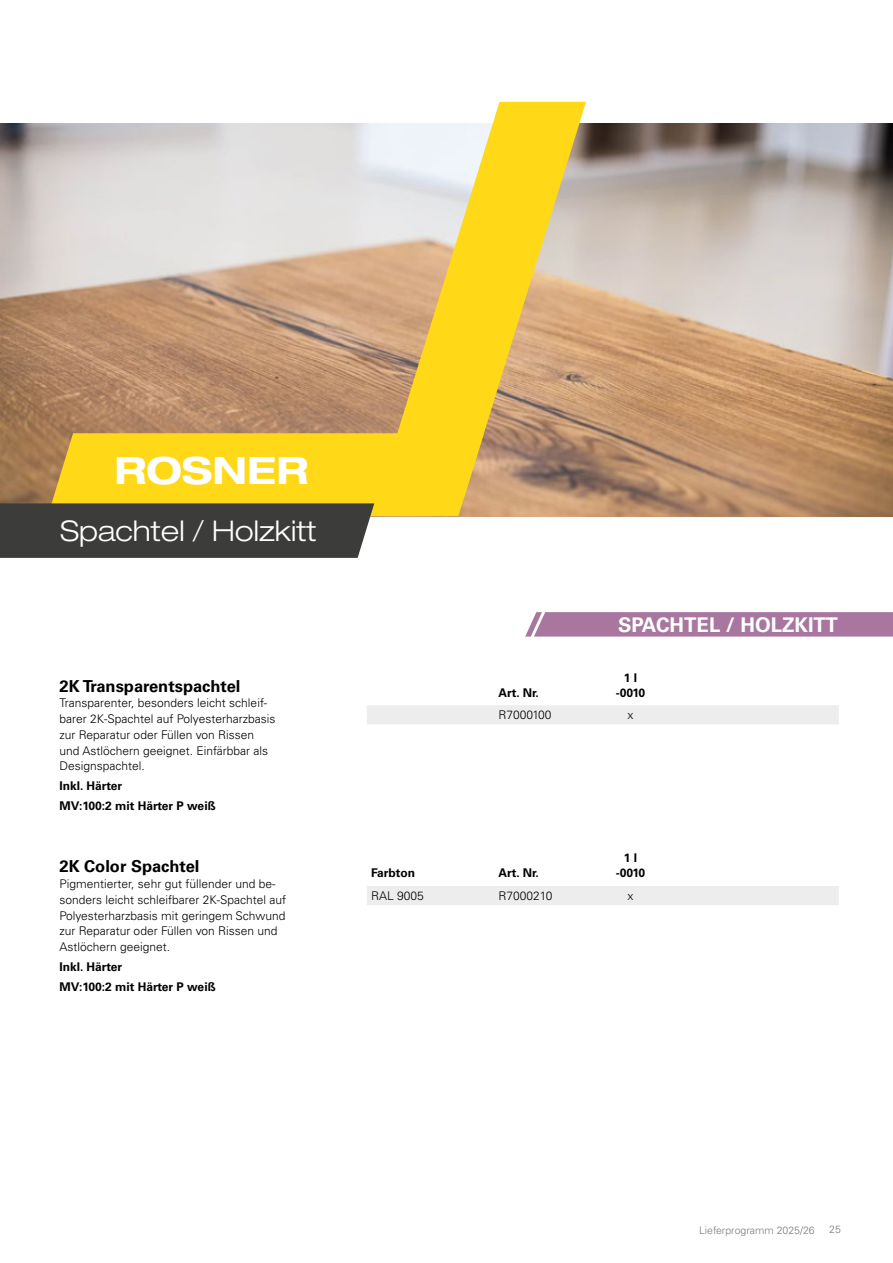
<style>
.page{position:relative;width:893px;height:1263px;background:#fff}
.page>*{position:absolute;margin:0;border:0;box-sizing:border-box;transform-origin:0 0}
.t1{font:700 expanded 37.5px "Helvetica Neue LT Std";color:#fff}
.t2{font:300 expanded 28.5px "Helvetica Neue LT Std";color:#fff}
.t3{font:700 20.25px "Univers LTCYR 65";color:#fff}
.t4{font:700 16.5px "Univers LT Pro 65";color:#000}
.t5{font:300 12px/15.8px "Univers LT Pro 45";color:#000}
.t6{font:700 12px/20px "Univers LT Pro 65";color:#000}
.t7{font:300 10.5px "Univers LT Pro 45";color:#7c7b7b}
</style>
<div class="page">
<svg style="left:367px;top:705px;width:472px;height:200px"></svg>
<img style="left:0;top:123px;width:893px;height:393px">
<svg style="left:378px;top:102px;width:208px;height:395px;background:#e2c46f"></svg>
<svg style="left:0;top:433px;width:484px;height:125px;background:#b69f3c"></svg>
<div style="left:525px;top:612px;width:368px;height:24px;background:#a976a0"></div>
<h1 class="t1" style="left:115px;top:447px;width:195px">ROSNER</h1>
<h2 class="t2" style="left:60px;top:514px;width:258px">Spachtel / Holzkitt</h2>
<h3 class="t4" style="left:60px;top:676px;width:182px">2K Transparentspachtel</h3>
<p class="t5" style="left:60px;top:695px;width:217px">Transparenter, besonders leicht schleif&shy;barer 2K-Spachtel auf Polyesterharzbasis zur Reparatur oder Füllen von Rissen und Astlöchern geeignet. Einfärbbar als Designspachtel.</p>
<p class="t6" style="left:60px;top:776px;width:158px">Inkl. Härter<br>MV:100:2 mit Härter P weiß</p>
<h3 class="t4" style="left:60px;top:857px;width:141px">2K Color Spachtel</h3>
<p class="t5" style="left:60px;top:876px;width:228px">Pigmentierter, sehr gut füllender und be&shy;sonders leicht schleifbarer 2K-Spachtel auf Polyesterharzbasis mit geringem Schwund zur Reparatur oder Füllen von Rissen und Astlöchern geeignet.</p>
<p class="t6" style="left:60px;top:957px;width:158px">Inkl. Härter<br>MV:100:2 mit Härter P weiß</p>
<p class="t6" style="left:499px;top:683px;width:42px">Art. Nr.</p>
<h3 class="t3" style="left:618px;top:610px;width:221px">SPACHTEL / HOLZKITT</h3>
<p class="t6" style="left:616px;top:670px;width:31px;line-height:15px;text-align:center">1 l -0010</p>
<p class="t5" style="left:499px;top:707px;width:54px">R7000100</p>
<p class="t5" style="left:627px;top:707px;width:7px">x</p>
<p class="t6" style="left:371px;top:863px;width:45px">Farbton</p>
<p class="t6" style="left:499px;top:863px;width:42px">Art. Nr.</p>
<p class="t6" style="left:616px;top:851px;width:31px;line-height:15px;text-align:center">1 l -0010</p>
<p class="t5" style="left:371px;top:888px;width:54px">RAL 9005</p>
<p class="t5" style="left:499px;top:888px;width:55px">R7000210</p>
<p class="t5" style="left:627px;top:888px;width:7px">x</p>
<p class="t7" style="left:699px;top:1223px;width:117px">Lieferprogramm 2025/26</p>
<p class="t7" style="left:829px;top:1223px;width:13px">25</p>
</div>
